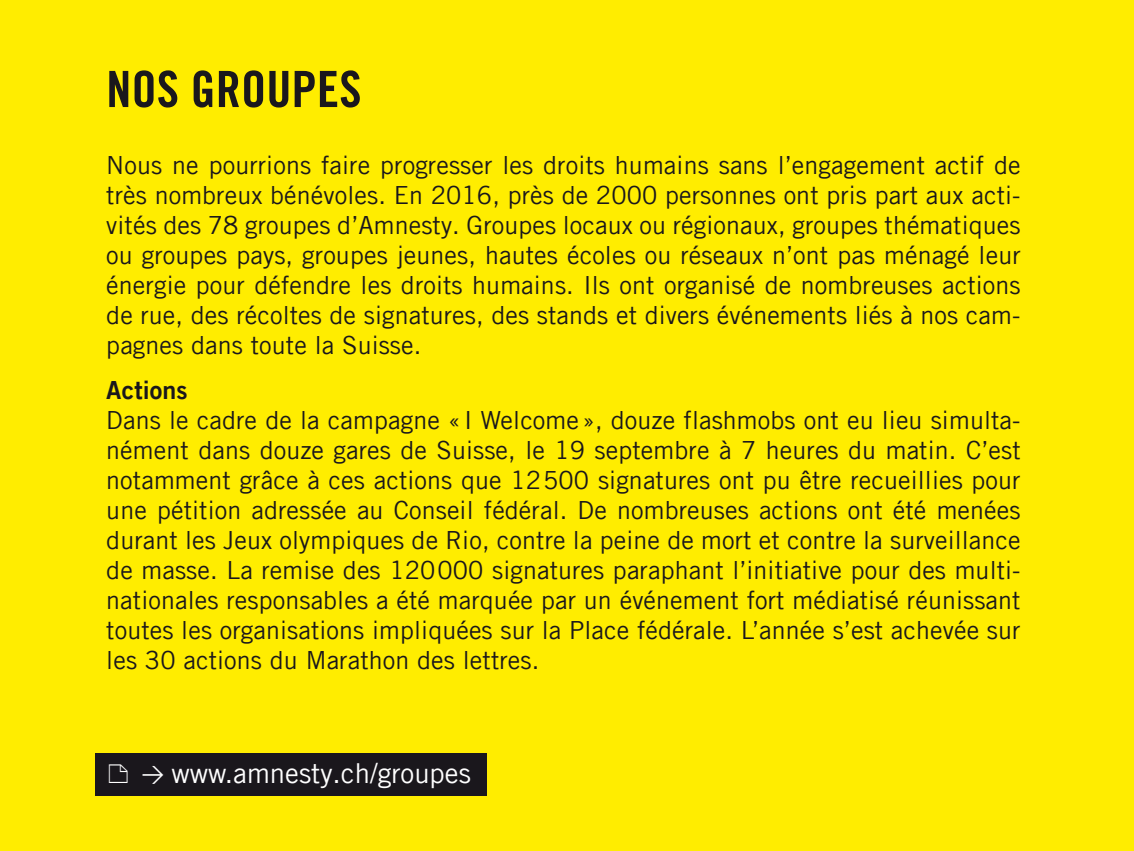
<style>
.page{position:relative;width:1134px;height:851px;background:#fff}
.page>*{position:absolute;margin:0;border:0;box-sizing:border-box;transform-origin:0 0}
.t1{font:50px "Amnesty Trade Gothic Bd Cn 20";letter-spacing:.005em;color:#1a171c}
.t2{font:27.5px "Amnesty Trade Gothic";color:#fff}
.t3{font:25px/30px "Amnesty Trade Gothic";letter-spacing:.005em;color:#1a171c;text-align:justify}
.t4{font:25px "Amnesty Trade Gothic Bd 2";letter-spacing:.005em;color:#1a171c}
.s1{font-family:"DIN";font-size:22.5px}
</style>
<div class="page">
<div style="left:0;top:0;width:1134px;height:850px;background:#ffed00"></div>
<div style="left:95px;top:753px;width:391px;height:42px;background:#1a171c"></div>
<h1 class="t1" style="left:106px;top:59px;width:257px">NOS GROUPES</h1>
<p class="t3" style="left:106px;top:150px;width:916px">Nous ne pourrions faire progresser les droits humains sans l’engagement actif de très nombreux bénévoles. En 2016, près de 2000 personnes ont pris part aux acti&shy;vités des 78 groupes d’Amnesty. Groupes locaux ou régionaux, groupes thématiques ou groupes pays, groupes jeunes, hautes écoles ou réseaux n’ont pas ménagé leur énergie pour défendre les droits humains. Ils ont organisé de nombreuses actions de rue, des récoltes de signatures, des stands et divers événements liés à nos cam&shy;pagnes dans toute la Suisse.</p>
<p class="t4" style="left:106px;top:374px;width:83px">Actions</p>
<p class="t3" style="left:106px;top:404px;width:916px">Dans le cadre de la campagne « I Welcome », douze flashmobs ont eu lieu simulta&shy;nément dans douze gares de Suisse, le 19 septembre à 7 heures du matin. C’est notamment grâce à ces actions que 12500 signatures ont pu être recueillies pour une pétition adressée au Conseil fédéral. De nombreuses actions ont été menées durant les Jeux olympiques de Rio, contre la peine de mort et contre la surveillance de masse. La remise des 120000 signatures paraphant l’initiative pour des multi&shy;nationales responsables a été marquée par un événement fort médiatisé réunissant toutes les organisations impliquées sur la Place fédérale. L’année s’est achevée sur les 30 actions du Marathon des lettres.</p>
<p class="t2" style="left:141px;top:756px;width:331px"><span class="s1">&gt;</span> www.amnesty.ch/groupes</p>
</div>
